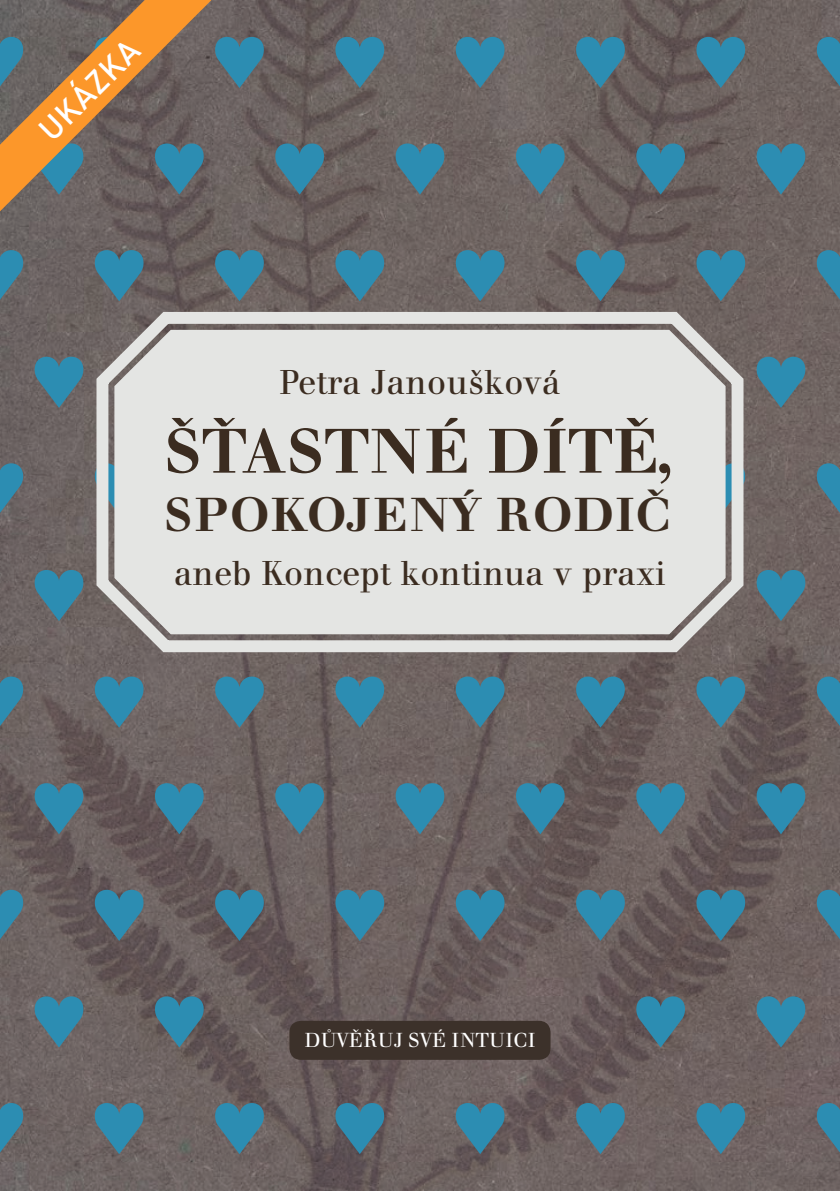
<style>
.page{position:relative;width:840px;height:1191px;background:#fff}
.page>*{position:absolute;margin:0;border:0;box-sizing:border-box;transform-origin:0 0}
.t1{font:500 62px "Walbaum Book CE";letter-spacing:.005em;color:#3b2c20}
.t2{font:500 47px "Walbaum Book CE";letter-spacing:.025em;color:#3b2c20}
.t3{font:34px "Walbaum Book CE";letter-spacing:.005em;color:#3b2c20}
.t4{font:500 32px "DIN Pro";color:#fff}
.text_první_řádek{font:20px "Walbaum Book CE";letter-spacing:.015em;color:#fff}
</style>
<div class="page">
<img style="left:0;top:0;width:839px;height:1191px">
<svg style="left:334px;top:35px;width:51px;height:53px;background:#477b90"></svg>
<svg style="left:454px;top:35px;width:51px;height:53px;background:#487c91"></svg>
<svg style="left:213px;top:35px;width:52px;height:53px;background:#477a8e"></svg>
<svg style="left:574px;top:35px;width:52px;height:53px;background:#477a8e"></svg>
<svg style="left:694px;top:35px;width:52px;height:53px;background:#46798d"></svg>
<svg style="left:814px;top:35px;width:25px;height:53px"></svg>
<svg style="left:394px;top:142px;width:51px;height:53px;background:#477b90"></svg>
<svg style="left:514px;top:142px;width:52px;height:53px;background:#497c90"></svg>
<svg style="left:273px;top:142px;width:52px;height:53px;background:#46798c"></svg>
<svg style="left:634px;top:142px;width:52px;height:53px;background:#46788c"></svg>
<svg style="left:754px;top:142px;width:52px;height:53px;background:#487a8e"></svg>
<svg style="left:334px;top:248px;width:51px;height:53px;background:#477b8f"></svg>
<svg style="left:454px;top:248px;width:51px;height:53px;background:#487c90"></svg>
<svg style="left:0;top:248px;width:25px;height:53px"></svg>
<svg style="left:93px;top:248px;width:52px;height:53px;background:#46798e"></svg>
<svg style="left:213px;top:248px;width:52px;height:53px;background:#477a8e"></svg>
<svg style="left:574px;top:248px;width:52px;height:53px;background:#47798d"></svg>
<svg style="left:694px;top:248px;width:52px;height:53px;background:#487a8e"></svg>
<svg style="left:814px;top:248px;width:25px;height:53px"></svg>
<svg style="left:33px;top:355px;width:52px;height:53px;background:#477b8f"></svg>
<svg style="left:754px;top:355px;width:52px;height:53px;background:#497b8f"></svg>
<svg style="left:0;top:461px;width:25px;height:53px"></svg>
<svg style="left:814px;top:461px;width:25px;height:53px"></svg>
<svg style="left:33px;top:568px;width:52px;height:53px;background:#477a8e"></svg>
<svg style="left:754px;top:568px;width:52px;height:53px;background:#487a8e"></svg>
<svg style="left:334px;top:675px;width:51px;height:52px;background:#477c91"></svg>
<svg style="left:454px;top:675px;width:51px;height:52px;background:#467b90"></svg>
<svg style="left:0;top:675px;width:25px;height:52px"></svg>
<svg style="left:93px;top:675px;width:52px;height:52px;background:#487c91"></svg>
<svg style="left:213px;top:675px;width:52px;height:52px;background:#477b90"></svg>
<svg style="left:574px;top:675px;width:52px;height:52px;background:#45788d"></svg>
<svg style="left:694px;top:675px;width:52px;height:52px;background:#477a8f"></svg>
<svg style="left:814px;top:675px;width:25px;height:52px"></svg>
<svg style="left:394px;top:781px;width:51px;height:53px;background:#487c90"></svg>
<svg style="left:514px;top:781px;width:52px;height:53px;background:#44768a"></svg>
<svg style="left:33px;top:781px;width:52px;height:53px;background:#46798d"></svg>
<svg style="left:153px;top:781px;width:52px;height:53px;background:#46788c"></svg>
<svg style="left:273px;top:781px;width:52px;height:53px;background:#497b8f"></svg>
<svg style="left:634px;top:781px;width:52px;height:53px;background:#497b8f"></svg>
<svg style="left:754px;top:781px;width:52px;height:53px;background:#44768a"></svg>
<svg style="left:334px;top:888px;width:51px;height:53px;background:#46798e"></svg>
<svg style="left:454px;top:888px;width:51px;height:53px;background:#44778c"></svg>
<svg style="left:0;top:888px;width:25px;height:53px"></svg>
<svg style="left:93px;top:888px;width:52px;height:53px;background:#44768b"></svg>
<svg style="left:213px;top:888px;width:52px;height:53px;background:#427489"></svg>
<svg style="left:574px;top:888px;width:52px;height:53px;background:#477a8e"></svg>
<svg style="left:694px;top:888px;width:52px;height:53px;background:#44768a"></svg>
<svg style="left:814px;top:888px;width:25px;height:53px"></svg>
<svg style="left:33px;top:994px;width:52px;height:53px;background:#497b90"></svg>
<svg style="left:153px;top:994px;width:52px;height:53px;background:#44768a"></svg>
<svg style="left:634px;top:994px;width:52px;height:53px;background:#45778b"></svg>
<svg style="left:754px;top:994px;width:52px;height:53px;background:#497a8e"></svg>
<svg style="left:334px;top:1101px;width:51px;height:53px;background:#42758b"></svg>
<svg style="left:454px;top:1101px;width:51px;height:53px;background:#45788d"></svg>
<svg style="left:0;top:1101px;width:25px;height:53px"></svg>
<svg style="left:93px;top:1101px;width:52px;height:53px;background:#487a8f"></svg>
<svg style="left:213px;top:1101px;width:52px;height:53px;background:#487a8f"></svg>
<svg style="left:574px;top:1101px;width:52px;height:53px;background:#487a8f"></svg>
<svg style="left:694px;top:1101px;width:52px;height:53px;background:#497b90"></svg>
<svg style="left:814px;top:1101px;width:25px;height:53px"></svg>
<svg style="left:85px;top:301px;width:669px;height:362px;background:#cecdcb"></svg>
<div style="left:120px;top:336px;width:599px;height:292px;border:12px solid #e4e5e3;border-radius:49px"></div>
<div style="left:289px;top:1020px;width:261px;height:39px;background:#3c312a;border-radius:11px"></div>
<svg style="left:0;top:0;width:211px;height:211px;background:#8b7257"></svg>
<p class="t4" style="left:29px;top:119px;width:128px;rotate:-45deg">UKÁZKA</p>
<p class="t3" style="left:279px;top:362px;width:282px">Petra Janoušková</p>
<p class="t1" style="left:164px;top:416px;width:510px">ŠŤASTNÉ DÍTĚ,</p>
<p class="t2" style="left:164px;top:487px;width:507px">SPOKOJENÝ RODIČ</p>
<p class="t3" style="left:174px;top:553px;width:493px">aneb Koncept kontinua v praxi</p>
<p class="text_první_řádek" style="left:304px;top:1028px;width:232px">DŮVĚŘUJ SVÉ INTUICI</p>
</div>
